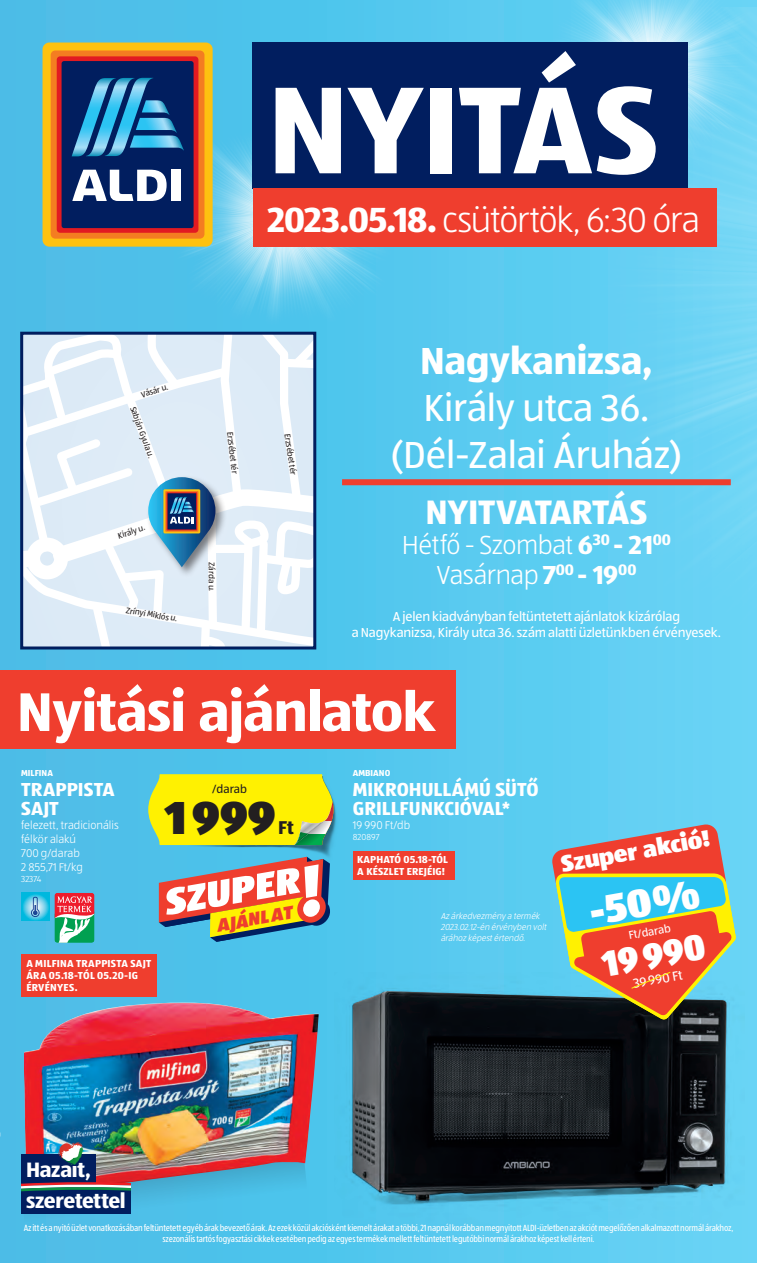
<style>
.page{position:relative;width:757px;height:1263px;background:#fff}
.page>*{position:absolute;margin:0;border:0;box-sizing:border-box;transform-origin:0 0}
.t1{font:700 128.1px "ALDISUEDOT";letter-spacing:-.005em;color:#fff}
.t2{font:700 56.4px "ALDISUEDOT";letter-spacing:-.01em;color:#fff}
.t3{font:900 48px "ALDISUEDOT";color:#231f20}
.t4{font:900 41.1px "ALDISUEDOT";color:#fff}
.t5{font:39px/46.8px "ALDISUEDOT";letter-spacing:-.005em;color:#fff}
.t6{font:900 37.5px "ALDISUEDOT";color:#fff;scale:.95 1}
.überschrift_verteile{font:300 36.15px "ALDISUEDOT";letter-spacing:-.03em;color:#fff}
.t7{font:700 35.1px "ALDISUEDOT";letter-spacing:-.01em;color:#fff}
.t8{font:300 27px "ALDISUEDOT";letter-spacing:-.02em;color:#fff}
.t9{font:900 24px "ALDISUEDOT";color:#fff}
.t10{font:700 21.6px "ALDISUEDOT";letter-spacing:-.015em;color:#fff}
._2023_Megnevezes{font:700 19.5px/19.5px "ALDISUEDOT";color:#fff}
.t11{font:700 19.2px "ALDISUEDOT";color:#231f20}
.t12{font:italic 900 18.9px "ALDISUEDOT";color:#ef3e2e}
.t13{font:13.5px/16.5px "ALDISUEDOT";letter-spacing:-.01em;color:#fff;text-align:center}
.t14{font:12px "ALDISUEDOT";color:#231f20}
._2023_Leiras{font:300 11.7px/14px "ALDISUEDOT";color:#fff}
.t15{font:11.7px "ALDISUEDOT";color:#fff}
._00_uj_kek_einklinke{font:700 10.5px/12px "ALDISUEDOT";letter-spacing:.015em;color:#fff}
.t16{font:condensed 9.3px/10.5px "ALDISUEDOT";letter-spacing:-.02em;color:#fff;text-align:center}
.t17{font:italic 300 9px/10.8px "ALDISUEDOT";color:#fff}
._2023_Logo{font:700 9px "ALDISUEDOT";color:#fff}
._2023_Cikkszam{font:300 9px "ALDISUEDOT";letter-spacing:-.005em;color:#fff}
.t18{font:8.55px "ALDISUEDOT";color:#231f20}
.s1{font-weight:700}
</style>
<div class="page">
<div style="left:0;top:0;width:757px;height:1263px;background:linear-gradient(to right,#48b7e1,#65d5f7)"></div>
<img style="left:169px;top:104px;width:229px;height:229px">
<img style="left:591px;top:7px;width:166px;height:736px">
<img style="left:546px;top:0;width:208px;height:168px">
<div style="left:253px;top:42px;width:435px;height:147px;background:#011e5f"></div>
<div style="left:253px;top:189px;width:463px;height:58px;background:#ef3e2e"></div>
<div style="left:43px;top:43px;width:170px;height:204px;background:#fec210;border-radius:7px"></div>
<div style="left:51px;top:51px;width:153px;height:188px;background:#f47d21;border-radius:5px"></div>
<div style="left:57px;top:56px;width:141px;height:177px;background:#e21a21;border-radius:3px"></div>
<div style="left:62px;top:61px;width:132px;height:167px;background:#011e5f;border-radius:3px"></div>
<div style="left:172px;top:170px;width:9px;height:31px;background:#fff"></div>
<svg style="left:72px;top:170px;width:95px;height:31px"></svg>
<svg style="left:72px;top:78px;width:112px;height:78px"></svg>
<div style="left:342px;top:479px;width:389px;height:6px;background:#ef3e2e"></div>
<svg style="left:22px;top:333px;width:293px;height:315px"></svg>
<div style="left:0;top:670px;width:455px;height:78px;background:#ef3e2e"></div>
<svg style="left:54px;top:893px;width:41px;height:50px"></svg>
<svg style="left:21px;top:893px;width:28px;height:28px"></svg>
<svg style="left:31px;top:896px;width:9px;height:21px"></svg>
<div style="left:21px;top:954px;width:136px;height:42px;background:#ef3e2e"></div>
<img style="left:334px;top:973px;width:410px;height:256px">
<img style="left:353px;top:991px;width:373px;height:208px">
<div style="left:353px;top:851px;width:101px;height:28px;background:#ef3e2e"></div>
<svg style="left:551px;top:823px;width:185px;height:196px;background:#9a8177"></svg>
<img style="left:23px;top:1002px;width:296px;height:195px">
<img style="left:21px;top:1142px;width:287px;height:85px">
<img style="left:185px;top:777px;width:156px;height:84px">
<svg style="left:148px;top:774px;width:185px;height:71px;background:#ede913"></svg>
<svg style="left:159px;top:857px;width:171px;height:85px"></svg>
<p class="t1" style="left:267px;top:43px;width:392px">NYITÁS</p>
<p class="überschrift_verteile" style="left:267px;top:197px;width:434px"><span class="s1">2023.05.18.</span> csütörtök, 6:30 óra</p>
<p class="t18" style="left:139px;top:390px;width:30px;rotate:-18deg">Vásár u.</p>
<p class="t18" style="left:138px;top:405px;width:56px;rotate:70deg">Sabján Gyula u.</p>
<p class="t18" style="left:116px;top:530px;width:30px;rotate:-18deg">Király u.</p>
<p class="t18" style="left:127px;top:604px;width:54px;rotate:10deg">Zrínyi Miklós u.</p>
<p class="t18" style="left:235px;top:431px;width:44px;rotate:83deg">Erzsébet tér</p>
<p class="t18" style="left:293px;top:432px;width:44px;rotate:82deg">Erzsébet tér</p>
<p class="t18" style="left:217px;top:562px;width:31px;rotate:89deg">Zárda u.</p>
<p class="t5" style="left:420px;top:336px;width:234px"><span class="s1">Nagykanizsa,<br></span>Király utca 36.</p>
<p class="t5" style="left:391px;top:430px;width:293px">(Dél-Zalai Áruház)</p>
<p class="t7" style="left:425px;top:488px;width:223px">NYITVATARTÁS</p>
<p class="t8" style="left:402px;top:528px;width:271px">Hétfő - Szombat <span class="s1">6</span><sup>30</sup> <span class="s1">- 21</span><sup>00</sup></p>
<p class="t8" style="left:436px;top:558px;width:202px">Vasárnap <span class="s1">7</span><sup>00</sup> <span class="s1">- 19</span><sup>00</sup></p>
<p class="t13" style="left:352px;top:607px;width:371px">A jelen kiadványban feltüntetett ajánlatok kizárólag<br>a Nagykanizsa, Király utca 36. szám alatti üzletünkben érvényesek.</p>
<p class="t2" style="left:17px;top:674px;width:419px">Nyitási ajánlatok</p>
<p class="_2023_Logo" style="left:21px;top:767px;width:33px">MILFINA</p>
<p class="_2023_Megnevezes" style="left:21px;top:779px;width:95px">TRAPPISTA<br>SAJT</p>
<p class="_2023_Leiras" style="left:21px;top:818px;width:99px">felezett, tradicionális félkör alakú<br>700 g/darab</p>
<p class="_2023_Leiras" style="left:21px;top:860px;width:63px">2 855,71 Ft/kg</p>
<p class="_2023_Cikkszam" style="left:21px;top:873px;width:21px">32374</p>
<p class="_00_uj_kek_einklinke" style="left:26px;top:957px;width:126px">A MILFINA TRAPPISTA SAJT<br>ÁRA 05.18-TÓL 05.20-IG<br>ÉRVÉNYES.</p>
<p class="t14" style="left:212px;top:781px;width:36px">/darab</p>
<p class="t3" style="left:165px;top:784px;width:112px">1999</p>
<p class="t11" style="left:278px;top:815px;width:17px">Ft</p>
<h3 class="t12" style="left:214px;top:912px;width:78px;rotate:-10deg">AJÁNLAT</h3>
<p class="_2023_Logo" style="left:353px;top:767px;width:39px">AMBIANO</p>
<p class="_2023_Megnevezes" style="left:353px;top:779px;width:187px">MIKROHULLÁMÚ SÜTŐ<br>GRILLFUNKCIÓVAL*</p>
<p class="_2023_Leiras" style="left:353px;top:818px;width:59px">19 990 Ft/db</p>
<p class="_2023_Cikkszam" style="left:353px;top:831px;width:28px">820897</p>
<p class="t9" style="left:559px;top:848px;width:152px;rotate:-10deg">Szuper akció!</p>
<p class="t4" style="left:584px;top:884px;width:113px;rotate:-10deg">-50%</p>
<p class="t6" style="left:598px;top:938px;width:111px;rotate:-10deg">19990</p>
<p class="_00_uj_kek_einklinke" style="left:357px;top:853px;width:92px">KAPHATÓ 05.18-TÓL<br>A KÉSZLET EREJÉIG!</p>
<p class="t17" style="left:441px;top:910px;width:109px">Az árkedvezmény a termék<br>2023.02.12-én érvényben volt árához képestértendő.</p>
<p class="t15" style="left:627px;top:928px;width:44px;rotate:-10deg">Ft/darab</p>
<p class="t13" style="left:632px;top:975px;width:52px;rotate:-10deg">39990 Ft</p>
<p class="t10" style="left:26px;top:1155px;width:66px">Hazait,</p>
<p class="t10" style="left:26px;top:1186px;width:101px">szeretettel</p>
<p class="t16" style="left:24px;top:1223px;width:711px">Az itt és a nyitó üzlet vonatkozásában feltüntetett egyéb árak bevezető árak. Az ezek közül akciósként kiemelt árakat a többi, 21 napnál korábban megnyitott ALDI-üzletben az akciót megelőzően alkalmazott normál árakhoz, szezonális tartós fogyasztási cikkek esetében pedig az egyes termékek mellett feltüntetett legutóbbi normál árakhoz képest kell érteni.</p>
</div>
